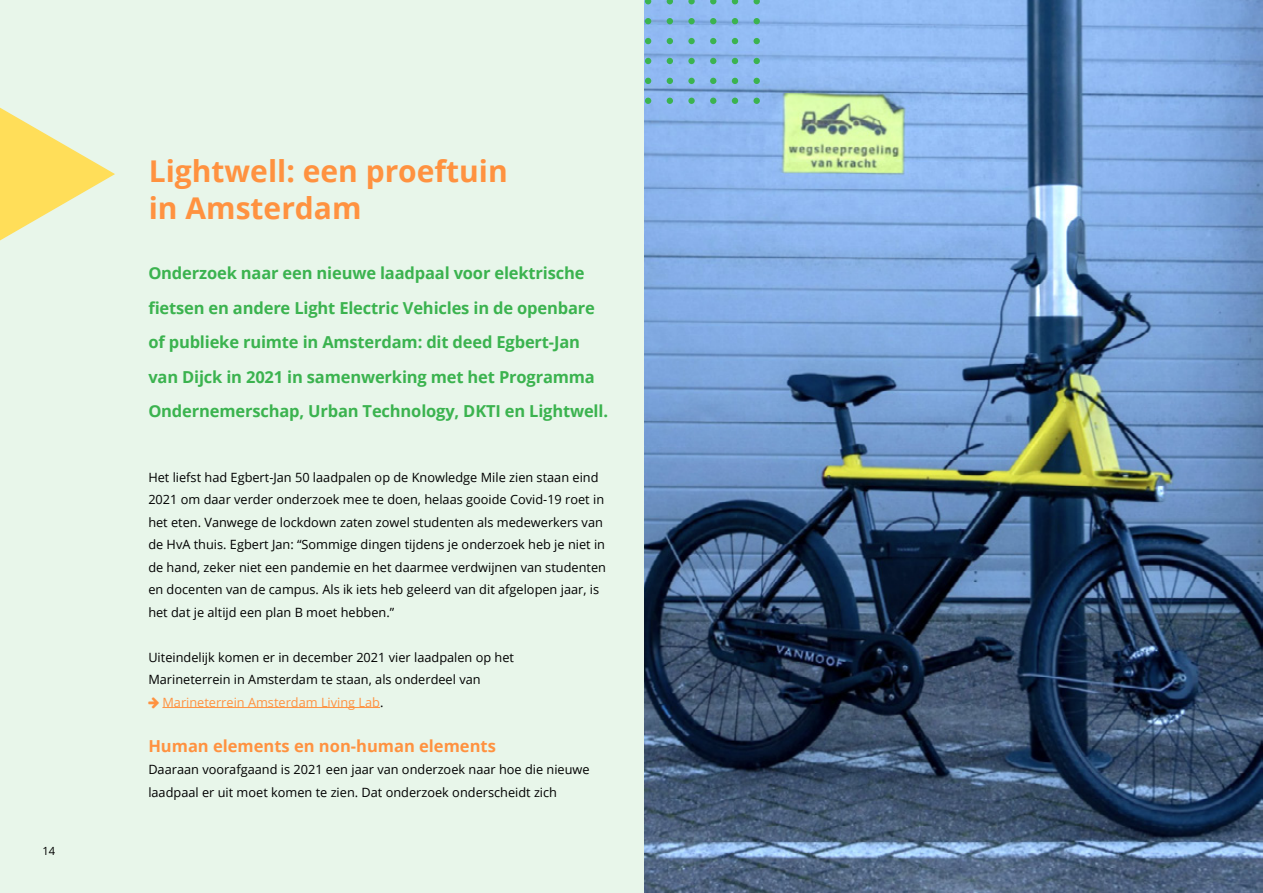
<style>
.page{position:relative;width:1263px;height:893px;background:#e8f6ea}
.page>*{position:absolute;margin:0;border:0;box-sizing:border-box;transform-origin:0 0}
.HKOP{font:700 30px/37.5px "Open Sans";color:#ff9240}
.Intro{font:700 16.5px/34.5px "Open Sans";letter-spacing:-.01em;color:#3bb34f}
.Bodykopje{font:700 16.5px "Open Sans";color:#ff9240}
.Body_8_5_pt{font:12.75px/22.5px "Open Sans";color:#000}
.Body_8_5_pt-2{font:12.75px "Open Sans";color:#ff9240}
.t1{font:11.25px "Open Sans";color:#000}
.s1{color:#000}
</style>
<div class="page">
<img style="left:645px;top:0;width:618px;height:893px">
<hr style="left:162px;top:707px;width:218px;height:1px;background:#ff9240">
<svg style="left:645px;top:0;width:6px;height:4px"></svg>
<svg style="left:667px;top:0;width:6px;height:4px"></svg>
<svg style="left:688px;top:0;width:7px;height:4px"></svg>
<svg style="left:710px;top:0;width:6px;height:4px"></svg>
<svg style="left:732px;top:0;width:6px;height:4px"></svg>
<svg style="left:753px;top:0;width:7px;height:4px"></svg>
<svg style="left:645px;top:38px;width:6px;height:6px"></svg>
<svg style="left:667px;top:38px;width:6px;height:6px"></svg>
<div style="left:688px;top:38px;width:7px;height:6px;background:#3bb34f;border-radius:50%"></div>
<svg style="left:710px;top:38px;width:6px;height:6px"></svg>
<svg style="left:732px;top:38px;width:6px;height:6px"></svg>
<div style="left:753px;top:38px;width:7px;height:6px;background:#3bb34f;border-radius:50%"></div>
<svg style="left:645px;top:78px;width:6px;height:6px"></svg>
<svg style="left:667px;top:78px;width:6px;height:6px"></svg>
<div style="left:688px;top:78px;width:7px;height:6px;background:#3bb34f;border-radius:50%"></div>
<svg style="left:710px;top:78px;width:6px;height:6px"></svg>
<svg style="left:732px;top:78px;width:6px;height:6px"></svg>
<div style="left:753px;top:78px;width:7px;height:6px;background:#3bb34f;border-radius:50%"></div>
<svg style="left:645px;top:18px;width:6px;height:6px"></svg>
<svg style="left:667px;top:18px;width:6px;height:6px"></svg>
<div style="left:688px;top:18px;width:7px;height:6px;background:#3bb34f;border-radius:50%"></div>
<svg style="left:710px;top:18px;width:6px;height:6px"></svg>
<svg style="left:732px;top:18px;width:6px;height:6px"></svg>
<div style="left:753px;top:18px;width:7px;height:6px;background:#3bb34f;border-radius:50%"></div>
<svg style="left:645px;top:58px;width:6px;height:6px"></svg>
<svg style="left:667px;top:58px;width:6px;height:6px"></svg>
<div style="left:688px;top:58px;width:7px;height:6px;background:#3bb34f;border-radius:50%"></div>
<svg style="left:710px;top:58px;width:6px;height:6px"></svg>
<svg style="left:732px;top:58px;width:6px;height:6px"></svg>
<div style="left:753px;top:58px;width:7px;height:6px;background:#3bb34f;border-radius:50%"></div>
<svg style="left:645px;top:98px;width:6px;height:6px"></svg>
<svg style="left:667px;top:98px;width:6px;height:6px"></svg>
<div style="left:688px;top:98px;width:7px;height:6px;background:#3bb34f;border-radius:50%"></div>
<svg style="left:710px;top:98px;width:6px;height:6px"></svg>
<svg style="left:732px;top:98px;width:6px;height:6px"></svg>
<div style="left:753px;top:98px;width:7px;height:6px;background:#3bb34f;border-radius:50%"></div>
<svg style="left:0;top:107px;width:115px;height:134px"></svg>
<p class="t1" style="left:43px;top:843px;width:14px">14</p>
<p class="HKOP" style="left:149px;top:151px;width:360px">Lightwell: een proeftuin in Amsterdam</p>
<p class="Intro" style="left:148px;top:255px;width:461px">Onderzoek naar een nieuwe laadpaal voor elektrische fietsen en andere Light Electric Vehicles in de openbare of publieke ruimte in Amsterdam: dit deed Egbert-Jan van Dijck in 2021 in samenwerking met het Programma Ondernemerschap, Urban Technology, DKTI en Lightwell.</p>
<p class="Body_8_5_pt" style="left:148px;top:465px;width:459px">Het liefst had Egbert-Jan 50 laadpalen op de Knowledge Mile zien staan eind 2021 om daar verder onderzoek mee te doen, helaas gooide Covid-19 roet in het eten. Vanwege de lockdown zaten zowel studenten als medewerkers van de HvA thuis. Egbert Jan: “Sommige dingen tijdens je onderzoek heb je niet in de hand, zeker niet een pandemie en het daarmee verdwijnen van studenten en docenten van de campus. Als ik iets heb geleerd van dit afgelopen jaar, is het dat je altijd een plan B moet hebben.”</p>
<p class="Body_8_5_pt" style="left:148px;top:645px;width:367px">Uiteindelijk komen er in december 2021 vier laadpalen op het</p>
<p class="Body_8_5_pt" style="left:148px;top:668px;width:334px">Marineterrein in Amsterdam te staan, als onderdeel van</p>
<p class="Body_8_5_pt-2" style="left:162px;top:693px;width:223px">Marineterrein Amsterdam Living Lab<span class="s1">.</span></p>
<p class="Bodykopje" style="left:148px;top:734px;width:349px">Human elements en non-human elements</p>
<p class="Body_8_5_pt" style="left:148px;top:758px;width:443px">Daaraan voorafgaand is 2021 een jaar van onderzoek naar hoe die nieuwe laadpaal er uit moet komen te zien. Dat onderzoek onderscheidt zich</p>
</div>
